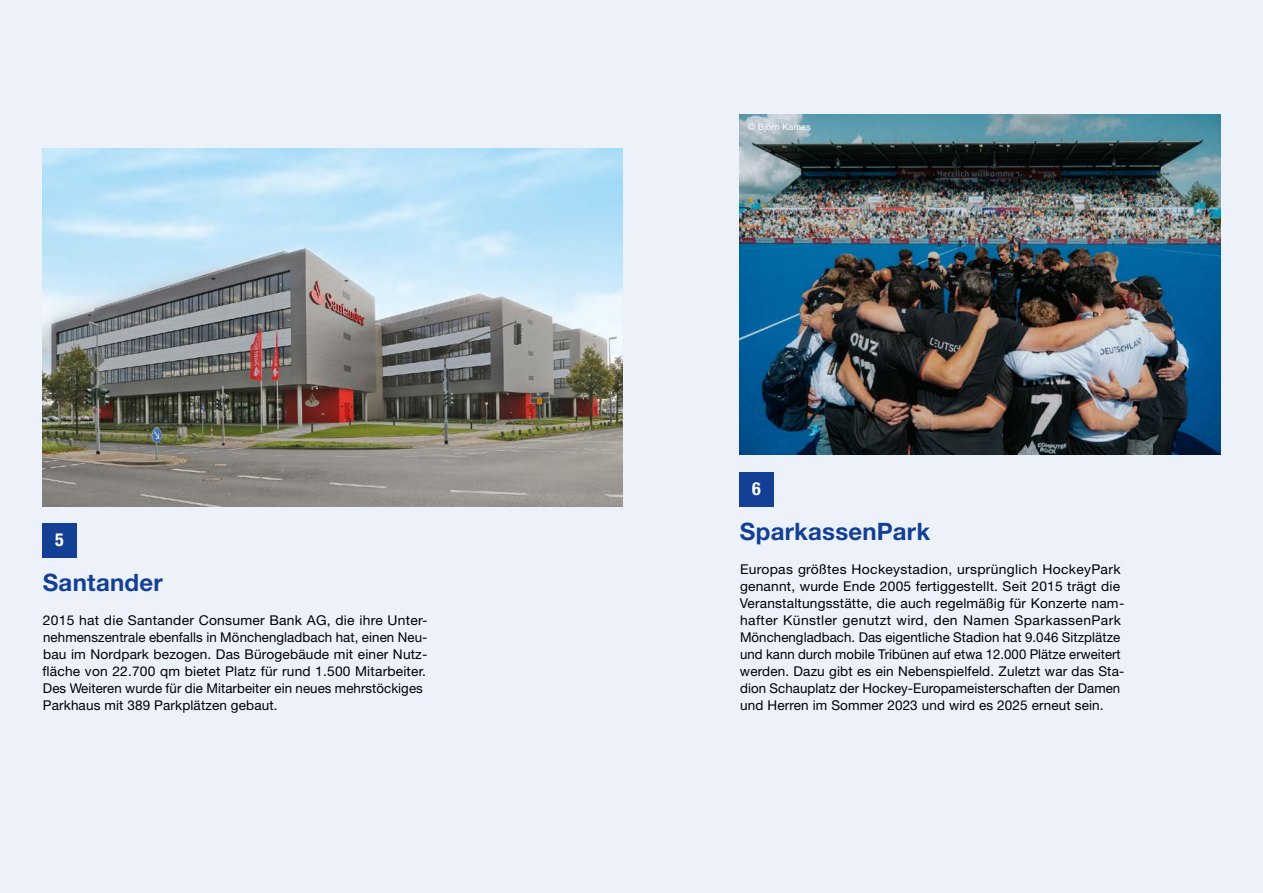
<style>
.page{position:relative;width:1263px;height:893px;background:#edf1fa}
.page>*{position:absolute;margin:0;border:0;box-sizing:border-box;transform-origin:0 0}
.t1{font:700 24px "Helvetica Neue LT Std";letter-spacing:.01em;color:#134094}
.Copy{font:700 condensed 18px "Helvetica Neue LT Std";color:#fff}
.Copy-2{font:13.5px/17px "Helvetica Neue LT Std";letter-spacing:.01em;color:#000}
.Copy-3{font:9px "Helvetica Neue LT Std";letter-spacing:.01em;color:#fff}
</style>
<div class="page">
<div style="left:43px;top:523px;width:34px;height:34px;background:#134094"></div>
<div style="left:739px;top:472px;width:35px;height:34px;background:#134094"></div>
<img style="left:43px;top:149px;width:580px;height:357px">
<img style="left:739px;top:115px;width:481px;height:340px">
<p class="Copy" style="left:55px;top:529px;width:10px">5</p>
<h4 class="t1" style="left:43px;top:568px;width:122px">Santander</h4>
<p class="Copy-2" style="left:43px;top:612px;width:386px">2015 hat die Santander Consumer Bank AG, die ihre Unter&shy;nehmenszentrale ebenfalls in Mönchengladbach hat, einen Neu&shy;bau im Nordpark bezogen. Das Bürogebäude mit einer Nutz&shy;fläche von 22.700 qm bietet Platz für rund 1.500 Mitarbeiter.<br>Des Weiteren wurde für die Mitarbeiter ein neues mehrstöckiges Parkhaus mit 389 Parkplätzen gebaut.</p>
<p class="Copy-3" style="left:748px;top:121px;width:64px">© Björn Kames</p>
<p class="Copy" style="left:752px;top:478px;width:10px">6</p>
<h4 class="t1" style="left:740px;top:517px;width:192px">SparkassenPark</h4>
<p class="Copy-2" style="left:740px;top:561px;width:386px">Europas größtes Hockeystadion, ursprünglich HockeyPark genannt, wurde Ende 2005 fertiggestellt. Seit 2015 trägt die Veranstaltungsstätte, die auch regelmäßig für Konzerte nam&shy;hafter Künstler genutzt wird, den Namen SparkassenPark Mönchengladbach. Das eigentliche Stadion hat 9.046 Sitzplätze und kann durch mobile Tribünen auf etwa 12.000 Plätze erweitert werden. Dazu gibt es ein Nebenspielfeld. Zuletzt war das Sta&shy;dion Schauplatz der Hockey-Europameisterschaften der Damen und Herren im Sommer 2023 und wird es 2025 erneut sein.</p>
</div>
